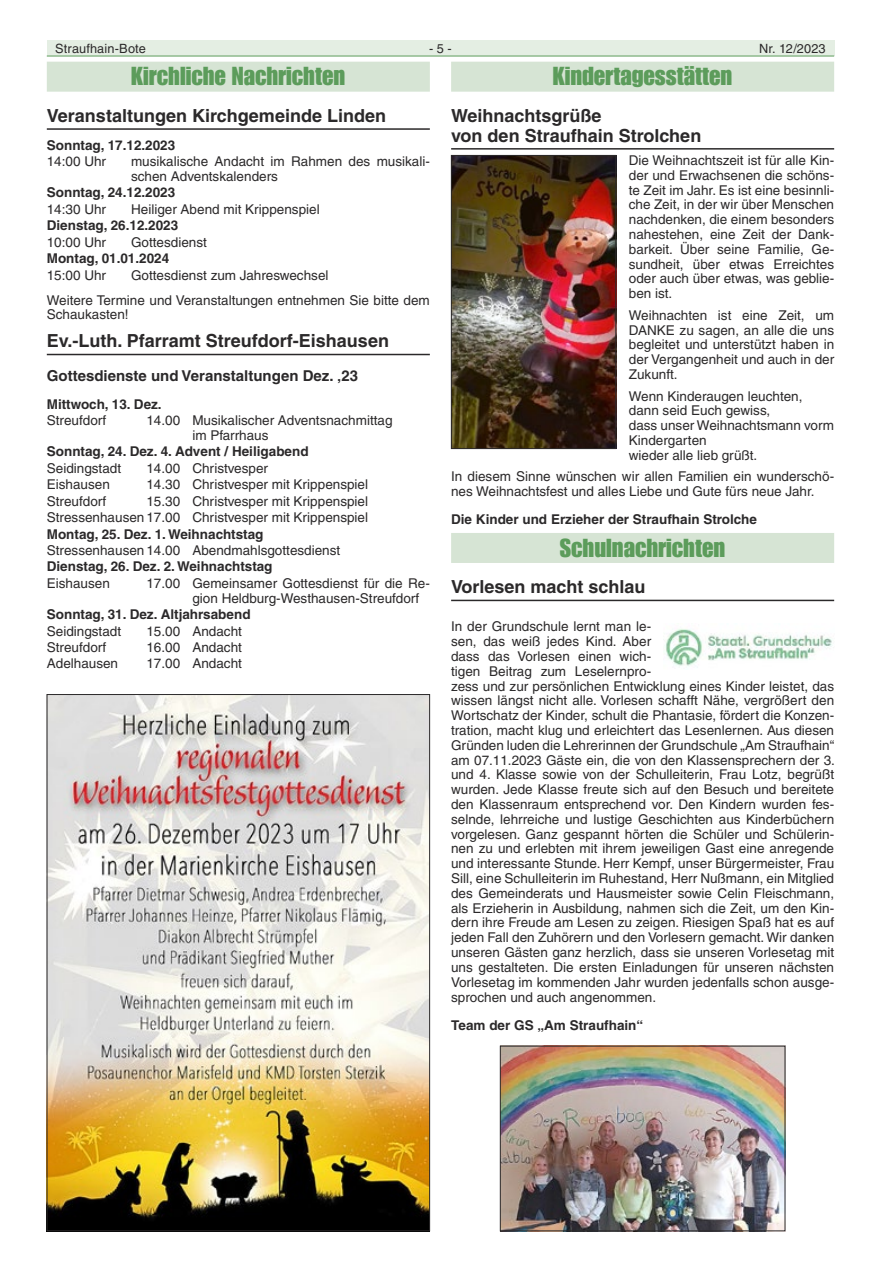
<style>
.page{position:relative;width:881px;height:1263px;background:#fff}
.page>*{position:absolute;margin:0;border:0;box-sizing:border-box;transform-origin:0 0}
.t1{font:25.5px "Impact LT";color:#5c9c5b}
.t2{font:700 18px/19.6px "Helvetica LT";color:#2b292a}
.t3{font:700 15px "Helvetica LT";color:#2b292a}
.t4{font:13.5px/14.9px "Helvetica LT";color:#2b292a}
.t5{font:700 13.5px "Helvetica LT";color:#2b292a}
.t6{font:12.75px "Helvetica LT";letter-spacing:.01em;color:#2b292a}
</style>
<div class="page">
<div style="left:47px;top:40px;width:786px;height:16px;background:#e4eee3"></div>
<hr style="left:47px;top:56px;width:786px;height:1px;background:#5c9c5b">
<div style="left:451px;top:62px;width:382px;height:30px;background:#d6e4d4"></div>
<hr style="left:451px;top:148px;width:382px;height:2px;background:#2b292a">
<div style="left:451px;top:533px;width:382px;height:30px;background:#d6e4d4"></div>
<hr style="left:451px;top:600px;width:382px;height:1px;background:#2b292a">
<img style="left:502px;top:1048px;width:280px;height:181px">
<div style="left:500px;top:1046px;width:284px;height:185px;border:1px solid #2b292a"></div>
<img style="left:453px;top:157px;width:160px;height:290px">
<div style="left:451px;top:155px;width:164px;height:294px;border:1px solid #2b292a"></div>
<img style="left:665px;top:629px;width:167px;height:39px">
<div style="left:47px;top:62px;width:382px;height:30px;background:#d6e4d4"></div>
<hr style="left:47px;top:128px;width:382px;height:2px;background:#2b292a">
<hr style="left:47px;top:354px;width:382px;height:1px;background:#2b292a">
<img style="left:49px;top:696px;width:378px;height:533px">
<p class="t6" style="left:55px;top:42px;width:92px">Straufhain-Bote</p>
<p class="t6" style="left:429px;top:42px;width:24px">- 5 -</p>
<p class="t6" style="left:759px;top:42px;width:68px">Nr. 12/2023</p>
<h1 class="t1" style="left:552px;top:66px;width:181px">Kindertagesstätten</h1>
<h2 class="t2" style="left:451px;top:106px;width:251px">Weihnachtsgrüße<br>von den Straufhain Strolchen</h2>
<p class="t4" style="left:628px;top:153px;width:207px;text-align:justify">Die Weihnachtszeit ist für alle Kin&shy;der und Erwachsenen die schöns&shy;te Zeit im Jahr. Es ist eine besinnli&shy;che Zeit, in der wir über Menschen nachdenken, die einem besonders nahestehen, eine Zeit der Dank&shy;barkeit. Über seine Familie, Ge&shy;sundheit, über etwas Erreichtes oder auch über etwas, was geblie&shy;ben ist.</p>
<p class="t4" style="left:628px;top:308px;width:207px;text-align:justify">Weihnachten ist eine Zeit, um DANKE zu sagen, an alle die uns begleitet und unterstützt haben in der Vergangenheit und auch in der Zukunft.</p>
<p class="t4" style="left:628px;top:388px;width:207px">Wenn Kinderaugen leuchten, dann seid Euch gewiss,<br>dass unser Weihnachtsmann vorm<br>Kindergarten<br>wieder alle lieb grüßt.</p>
<p class="t4" style="left:451px;top:469px;width:384px">In diesem Sinne wünschen wir allen Familien ein wunderschö&shy;nes Weihnachtsfest und alles Liebe und Gute fürs neue Jahr.</p>
<p class="t5" style="left:451px;top:512px;width:307px">Die Kinder und Erzieher der Straufhain Strolche</p>
<h1 class="t1" style="left:559px;top:538px;width:167px">Schulnachrichten</h1>
<h2 class="t2" style="left:451px;top:577px;width:196px">Vorlesen macht schlau</h2>
<p class="t4" style="left:451px;top:619px;width:385px">In der Grundschule lernt man le-<br>sen, das weiß jedes Kind. Aber<br>dass das Vorlesen einen wich-<br>tigen Beitrag zum Leselernpro-<br>zess und zur persönlichen Entwicklung eines Kinder leistet, das wissen längst nicht alle. Vorlesen schafft Nähe, vergrößert den Wortschatz der Kinder, schult die Phantasie, fördert die Konzen&shy;tration, macht klug und erleichtert das Lesenlernen. Aus diesen Gründen luden die Lehrerinnen der Grundschule „Am Straufhain“ am 07.11.2023 Gäste ein, die von den Klassensprechern der 3. und 4. Klasse sowie von der Schulleiterin, Frau Lotz, begrüßt wurden. Jede Klasse freute sich auf den Besuch und bereitete den Klassenraum entsprechend vor. Den Kindern wurden fes&shy;selnde, lehrreiche und lustige Geschichten aus Kinderbüchern vorgelesen. Ganz gespannt hörten die Schüler und Schülerin&shy;nen zu und erlebten mit ihrem jeweiligen Gast eine anregende und interessante Stunde. Herr Kempf, unser Bürgermeister, Frau Sill, eine Schulleiterin im Ruhestand, Herr Nußmann, ein Mitglied des Gemeinderats und Hausmeister sowie Celin Fleischmann, als Erzieherin in Ausbildung, nahmen sich die Zeit, um den Kin&shy;dern ihre Freude am Lesen zu zeigen. Riesigen Spaß hat es auf jeden Fall den Zuhörern und den Vorlesern gemacht. Wir danken unseren Gästen ganz herzlich, dass sie unseren Vorlesetag mit uns gestalteten. Die ersten Einladungen für unseren nächsten Vorlesetag im kommenden Jahr wurden jedenfalls schon ausge&shy;sprochen und auch angenommen.</p>
<p class="t5" style="left:451px;top:1017px;width:193px">Team der GS „Am Straufhain“</p>
<h1 class="t1" style="left:131px;top:66px;width:215px">Kirchliche Nachrichten</h1>
<h2 class="t2" style="left:47px;top:106px;width:340px">Veranstaltungen Kirchgemeinde Linden</h2>
<p class="t5" style="left:47px;top:137px;width:130px">Sonntag, 17.12.2023</p>
<p class="t4" style="left:47px;top:154px;width:61px">14:00 Uhr</p>
<p class="t4" style="left:131px;top:154px;width:300px">musikalische Andacht im Rahmen des musikali&shy;schen Adventskalenders</p>
<p class="t5" style="left:47px;top:185px;width:130px">Sonntag, 24.12.2023</p>
<p class="t4" style="left:47px;top:202px;width:61px">14:30 Uhr</p>
<p class="t4" style="left:131px;top:202px;width:190px">Heiliger Abend mit Krippenspiel</p>
<p class="t5" style="left:47px;top:218px;width:133px">Dienstag, 26.12.2023</p>
<p class="t4" style="left:47px;top:235px;width:61px">10:00 Uhr</p>
<p class="t4" style="left:131px;top:235px;width:77px">Gottesdienst</p>
<p class="t5" style="left:47px;top:251px;width:124px">Montag, 01.01.2024</p>
<p class="t4" style="left:47px;top:268px;width:61px">15:00 Uhr</p>
<p class="t4" style="left:47px;top:263px;width:384px;line-height:24.9px;text-indent:84px">Gottesdienst zum Jahreswechsel<br>Weitere Termine und Veranstaltungen entnehmen Sie bitte dem</p>
<p class="t4" style="left:47px;top:307px;width:83px">Schaukasten!</p>
<h2 class="t2" style="left:47px;top:331px;width:343px">Ev.-Luth. Pfarramt Streufdorf-Eishausen</h2>
<p class="t3" style="left:47px;top:367px;width:313px">Gottesdienste und Veranstaltungen Dez. ‚23</p>
<p class="t5" style="left:47px;top:396px;width:116px">Mittwoch, 13. Dez.</p>
<p class="t4" style="left:47px;top:413px;width:61px">Streufdorf</p>
<p class="t4" style="left:192px;top:413px;width:201px;text-indent:-46px">14.00 Musikalischer Adventsnachmittag im Pfarrhaus</p>
<p class="t5" style="left:47px;top:444px;width:263px">Sonntag, 24. Dez. 4. Advent / Heiligabend</p>
<p class="t4" style="left:47px;top:461px;width:76px">Seidingstadt</p>
<p class="t4" style="left:146px;top:461px;width:123px">14.00 Christvesper</p>
<p class="t4" style="left:47px;top:477px;width:65px">Eishausen</p>
<p class="t4" style="left:146px;top:477px;width:223px">14.30 Christvesper mit Krippenspiel</p>
<p class="t4" style="left:47px;top:494px;width:61px">Streufdorf</p>
<p class="t4" style="left:47px;top:493px;width:323px;line-height:16.5px;text-align:right">15.30 Christvesper mit Krippenspiel<br>Stressenhausen 17.00 Christvesper mit Krippenspiel</p>
<p class="t5" style="left:47px;top:526px;width:218px">Montag, 25. Dez. 1. Weihnachtstag</p>
<p class="t4" style="left:47px;top:543px;width:295px">Stressenhausen 14.00 Abendmahlsgottesdienst</p>
<p class="t5" style="left:47px;top:559px;width:227px">Dienstag, 26. Dez. 2. Weihnachtstag</p>
<p class="t4" style="left:47px;top:576px;width:65px">Eishausen</p>
<p class="t4" style="left:192px;top:576px;width:239px;text-indent:-46px">17.00 Gemeinsamer Gottesdienst für die Re&shy;gion Heldburg-Westhausen-Streufdorf</p>
<p class="t5" style="left:47px;top:607px;width:205px">Sonntag, 31. Dez. Altjahrsabend</p>
<p class="t4" style="left:47px;top:623px;width:76px">Seidingstadt</p>
<p class="t4" style="left:146px;top:623px;width:97px">15.00 Andacht</p>
<p class="t4" style="left:47px;top:640px;width:61px">Streufdorf</p>
<p class="t4" style="left:146px;top:640px;width:97px">16.00 Andacht</p>
<p class="t4" style="left:47px;top:656px;width:73px">Adelhausen</p>
<p class="t4" style="left:146px;top:656px;width:97px">17.00 Andacht</p>
</div>
